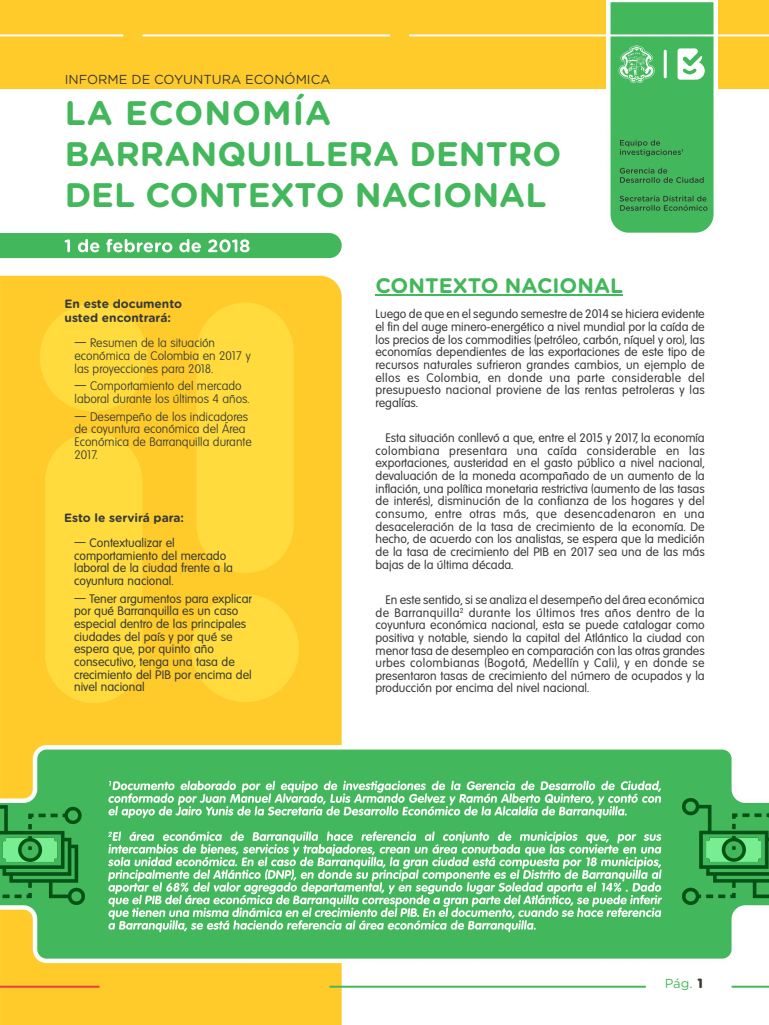
<style>
.page{position:relative;width:769px;height:1025px;background:#fff}
.page>*{position:absolute;margin:0;border:0;box-sizing:border-box;transform-origin:0 0}
.t1{font:700 34px/40.8px "Gotham Rounded";color:#43b75b}
.t2{font:700 21px "Gotham Rounded";color:#43b75b}
.t3{font:13px "Gotham Rounded";color:#373a36}
.t4{font:13px "Gotham Rounded";color:#43b75b}
.t5{font:12px/12.6px "Volkswagen Serial";color:#373a36;text-align:justify}
.t6{font:300 12px/12.6px "Volkswagen Serial";color:#373a36}
.t7{font:700 12px/14.4px "Gotham Rounded";color:#373a36}
.s1{font-weight:400}
.s2{font-family:"Volkswagen Serial";font-weight:800;color:#373a36}
</style>
<div class="page">
<div style="left:0;top:276px;width:341px;height:748px;background:#ffcb2b"></div>
<div style="left:0;top:0;width:768px;height:89px;background:#ffcb2b"></div>
<svg style="left:0;top:747px;width:768px;height:213px;background:#6ac478"></svg>
<img style="left:722px;top:747px;width:17px;height:49px">
<img style="left:40px;top:302px;width:259px;height:400px">
<img style="left:715px;top:0;width:2px;height:89px">
<hr style="left:0;top:985px;width:99px;height:2px;background:#ec3c42">
<hr style="left:115px;top:985px;width:198px;height:2px;background:#ffcb2b">
<hr style="left:330px;top:985px;width:314px;height:2px;background:#43b75b">
<hr style="left:732px;top:985px;width:36px;height:2px;background:#43b75b">
<img style="left:0;top:34px;width:123px;height:2px">
<img style="left:142px;top:34px;width:248px;height:2px">
<img style="left:408px;top:34px;width:360px;height:2px">
<hr style="left:375px;top:294px;width:248px;height:1px;background:#43b75b">
<img style="left:112px;top:780px;width:78px;height:9px">
<img style="left:108px;top:793px;width:66px;height:9px">
<img style="left:108px;top:805px;width:80px;height:12px">
<svg style="left:108px;top:831px;width:4px;height:5px"></svg>
<img style="left:112px;top:831px;width:83px;height:9px">
<img style="left:108px;top:843px;width:58px;height:10px">
<img style="left:108px;top:856px;width:74px;height:10px">
<img style="left:108px;top:869px;width:64px;height:12px">
<img style="left:108px;top:881px;width:71px;height:12px">
<img style="left:108px;top:894px;width:84px;height:12px">
<img style="left:108px;top:907px;width:72px;height:12px">
<img style="left:108px;top:919px;width:67px;height:12px">
<svg style="left:0;top:233px;width:341px;height:25px;background:#4dba64"></svg>
<img style="left:65px;top:239px;width:124px;height:13px">
<img style="left:0;top:805px;width:85px;height:99px">
<img style="left:682px;top:798px;width:86px;height:106px">
<svg style="left:608px;top:0;width:107px;height:233px;background:#55ba6a"></svg>
<p class="t3" style="left:65px;top:74px;width:267px">INFORME DE COYUNTURA ECONÓMICA</p>
<h1 class="t1" style="left:65px;top:94px;width:498px">LA ECONOMÍA<br>BARRANQUILLERA DENTRO<br>DEL CONTEXTO NACIONAL</h1>
<p class="t7" style="left:64px;top:297px;width:119px">En este documento usted encontrará:</p>
<p class="t6" style="left:74px;top:337px;width:178px"><span class="s1">—</span> Resumen de la situación económica de Colombia en 2017 y las proyecciones para 2018.</p>
<p class="t6" style="left:74px;top:380px;width:176px"><span class="s1">—</span> Comportamiento del mercado laboral durante los últimos 4 años.</p>
<p class="t6" style="left:74px;top:411px;width:179px"><span class="s1">—</span> Desempeño de los indicadores de coyuntura económica del Área<br>Económica de Barranquilla durante<br>2017.</p>
<p class="t7" style="left:64px;top:511px;width:121px">Esto le servirá para:</p>
<p class="t5" style="left:74px;top:537px;width:160px;text-align:left">— Contextualizar el comportamiento del mercado laboral de la ciudad frente a la coyuntura nacional.</p>
<p class="t5" style="left:74px;top:592px;width:179px;text-align:left">— Tener argumentos para explicar por qué Barranquilla es un caso especial dentro de las principales ciudades del país y por qué se espera que, por quinto año consecutivo, tenga una tasa de crecimiento del PIB por encima del nivel nacional</p>
<h2 class="t2" style="left:375px;top:276px;width:249px">CONTEXTO NACIONAL</h2>
<p class="t5" style="left:375px;top:308px;width:330px">Luego de que en el segundo semestre de 2014 se hiciera evidente el fin del auge minero-energético a nivel mundial por la caída de los precios de los commodities (petróleo, carbón, níquel y oro), las economías dependientes de las exportaciones de este tipo de recursos naturales sufrieron grandes cambios, un ejemplo de ellos es Colombia, en donde una parte considerable del presupuesto nacional proviene de las rentas petroleras y las regalías.</p>
<p class="t5" style="left:375px;top:432px;width:330px;text-indent:10px">Esta situación conllevó a que, entre el 2015 y 2017, la economía colombiana presentara una caída considerable en las exportaciones, austeridad en el gasto público a nivel nacional, devaluación de la moneda acompañado de un aumento de la inflación, una política monetaria restrictiva (aumento de las tasas de interés), disminución de la confianza de los hogares y del consumo, entre otras más, que desencadenaron en una desaceleración de la tasa de crecimiento de la economía. De hecho, de acuerdo con los analistas, se espera que la medición de la tasa de crecimiento del PIB en 2017 sea una de las más bajas de la última década.</p>
<p class="t5" style="left:375px;top:594px;width:330px;text-indent:10px">En este sentido, si se analiza el desempeño del área económica de Barranquilla<sup>2</sup> durante los últimos tres años dentro de la coyuntura económica nacional, esta se puede catalogar como positiva y notable, siendo la capital del Atlántico la ciudad con menor tasa de desempleo en comparación con las otras grandes urbes colombianas (Bogotá, Medellín y Cali), y en donde se presentaron tasas de crecimiento del número de ocupados y la producción por encima del nivel nacional.</p>
<p class="t4" style="left:664px;top:977px;width:41px">Pág. <span class="s2">1</span></p>
</div>
